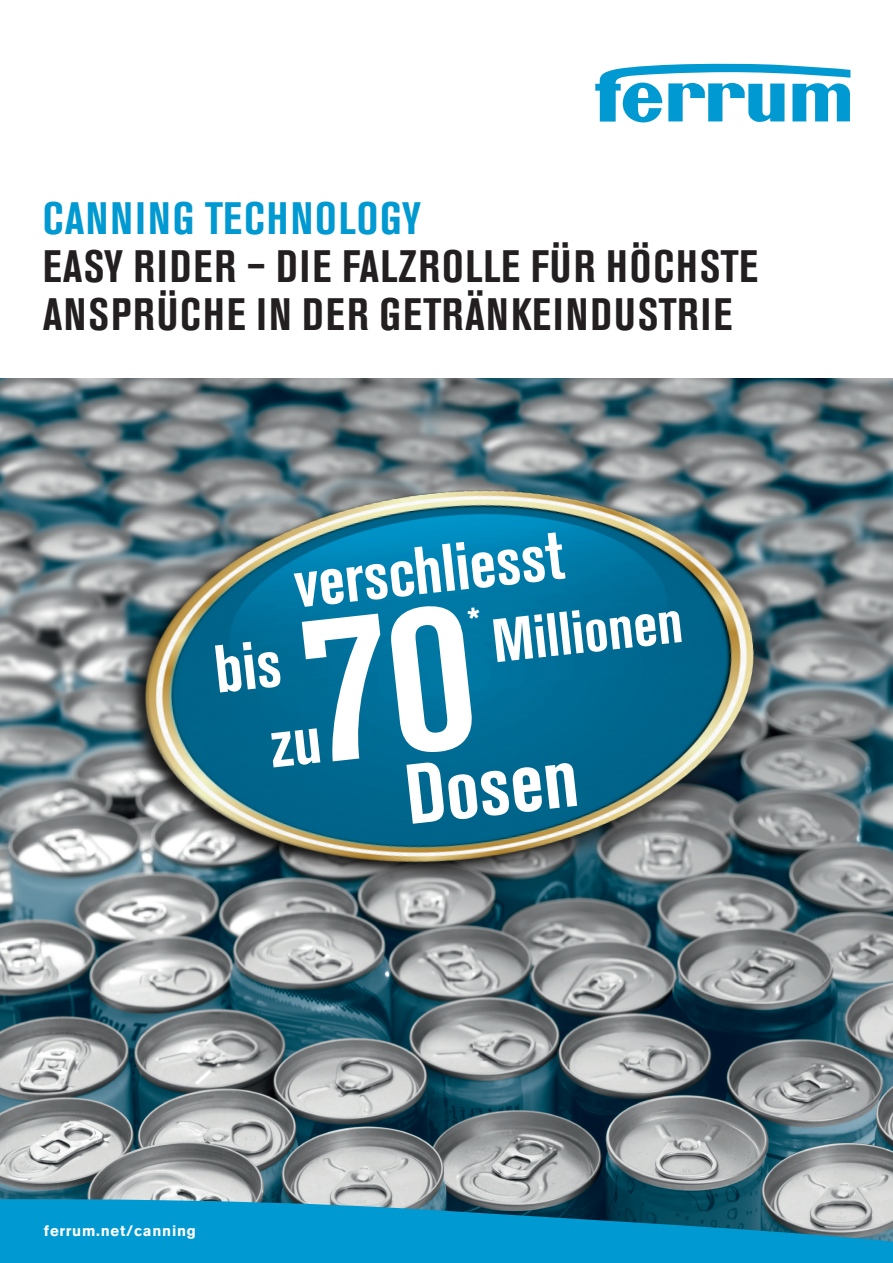
<style>
.page{position:relative;width:893px;height:1263px;background:#fff}
.page>*{position:absolute;margin:0;border:0;box-sizing:border-box;transform-origin:0 0}
.t1{font:700 condensed 84px "Akzidenz Grotesk Pro";color:#fff}
.t2{font:700 condensed 66.9px/80.2px "Akzidenz Grotesk Pro";color:#fff}
.t3{font:700 condensed 60.75px "Akzidenz Grotesk Pro";color:#fff}
.t4{font:700 condensed 45px/48px "Akzidenz Grotesk Pro";letter-spacing:.045em;color:#231f20}
.t5{font:700 condensed 45px "Akzidenz Grotesk Pro";letter-spacing:.045em;color:#0099d1}
.t6{font:700 15px "Akzidenz Grotesk Pro";letter-spacing:.05em;color:#fff}
</style>
<div class="page">
<img style="left:0;top:378px;width:893px;height:821px">
<img style="left:25px;top:401px;width:839px;height:524px">
<svg style="left:0;top:1199px;width:893px;height:64px;background:#1491be"></svg>
<svg style="left:595px;top:64px;width:255px;height:58px"></svg>
<svg style="left:302px;top:603px;width:178px;height:160px;background:#00709b"></svg>
<p class="t5" style="left:43px;top:189px;width:380px">CANNING TECHNOLOGY</p>
<p class="t4" style="left:43px;top:241px;width:716px">EASY RIDER – DIE FALZROLLE FÜR HÖCHSTE<br>ANSPRÜCHE IN DER GETRÄNKEINDUSTRIE</p>
<h2 class="t2" style="left:290px;top:543px;width:272px;rotate:-6deg">verschliesst</h2>
<h2 class="t2" style="left:257px;top:623px;width:53px;text-indent:-47px;rotate:-6deg">bis zu</h2>
<h3 class="t3" style="left:488px;top:602px;width:192px;rotate:-6deg">Millionen</h3>
<h1 class="t1" style="left:400px;top:741px;width:175px;rotate:-6deg">Dosen</h1>
<p class="t6" style="left:44px;top:1221px;width:154px">ferrum.net/canning</p>
</div>
